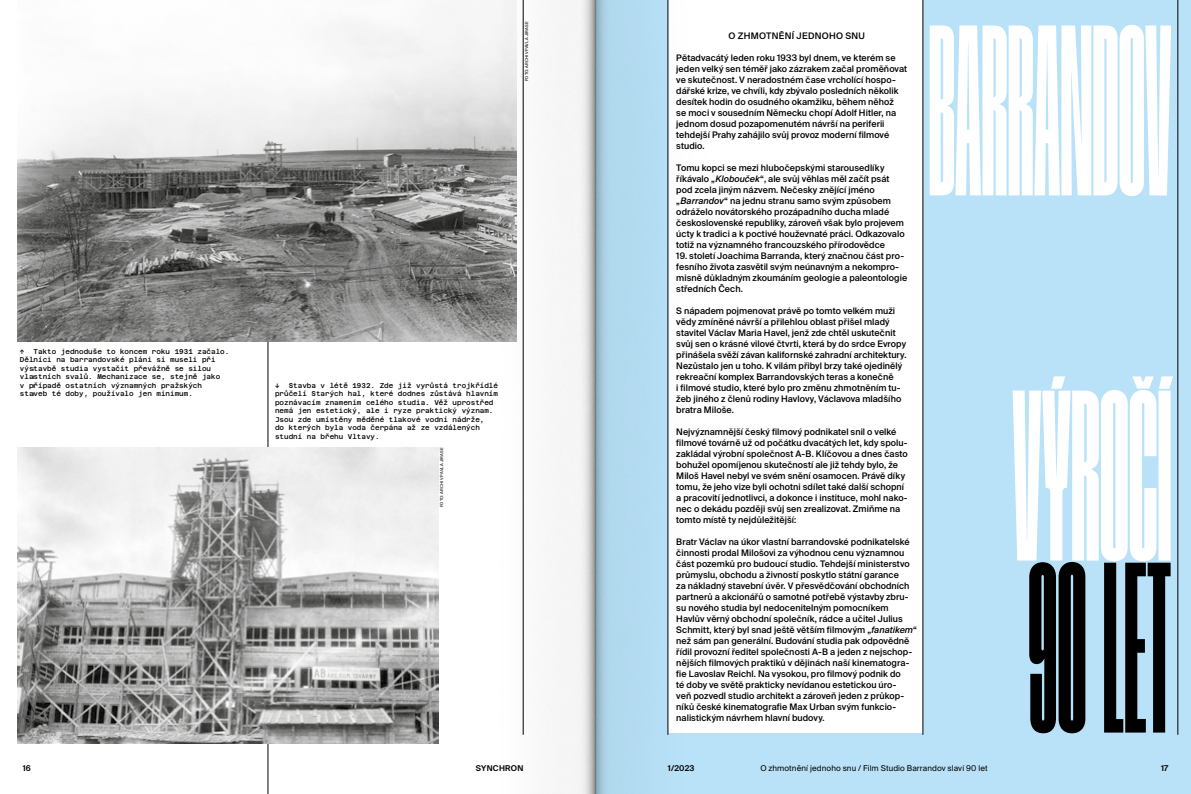
<style>
.page{position:relative;width:1191px;height:794px;background:#fff}
.page>*{position:absolute;margin:0;border:0;box-sizing:border-box;transform-origin:0 0}
.t1{font:242.6px "ABC Gravity XXXX Compressed Trial";color:#fff}
.t2{font:242.6px "ABC Gravity XXXX Compressed Trial";color:#000}
.t3{font:500 9px/11px "Suisse Intl";letter-spacing:.01em;color:#000}
.t4{font:500 9px "Suisse Intl";letter-spacing:.03em;color:#000}
.t5{font:8px "Suisse Intl";letter-spacing:.015em;color:#000}
.t6{font:600 8px "Suisse Intl";letter-spacing:.03em;color:#000}
.t7{font:500 7px/8.5px "Azeret Mono";color:#000}
.t8{font:4px "Suisse Intl";letter-spacing:.04em;color:#000}
.s1{font-style:italic}
</style>
<div class="page">
<img style="left:17px;top:447px;width:18px;height:296px">
<img style="left:17px;top:155px;width:18px;height:187px">
<div style="left:595px;top:0;width:596px;height:794px;background:#b9e2f8"></div>
<hr style="left:1177px;top:0;width:1px;height:735px;background:#000">
<svg style="left:1156px;top:25px;width:15px;height:171px;fill:#fff"></svg>
<img style="left:35px;top:0;width:1121px;height:794px">
<p class="t8" style="left:524px;top:81px;width:61px;rotate:-90deg">FOTO: ARCHIV PAVLA JIRASE</p>
<p class="t7" style="left:20px;top:346px;width:211px;text-indent:14px">Takto jednoduše to koncem roku 1931 začalo.<br>Dělníci na barrandovské pláni si museli při výstavbě studia vystačit převážně se silou vlastních svalů. Mechanizace se, stejně jako<br>v případě ostatních významných pražských staveb té doby, používalo jen minimum.</p>
<p class="t7" style="left:20px;top:346px;width:6px">↑</p>
<p class="t7" style="left:275px;top:380px;width:224px;text-indent:14px">Stavba v létě 1932. Zde již vyrůstá trojkřídlé průčelí Starých hal, které dodnes zůstává hlavním poznávacím znamením celého studia. Věž uprostřed nemá jen estetický, ale i ryze praktický význam.<br>Jsou zde umístěny měděné tlakové vodní nádrže,<br>do kterých byla voda čerpána až ze vzdálených studní na břehu Vltavy.</p>
<p class="t8" style="left:439px;top:507px;width:61px;rotate:-90deg">FOTO: ARCHIV PAVLA JIRASE</p>
<p class="t7" style="left:275px;top:380px;width:6px">↓</p>
<p class="t6" style="left:23px;top:764px;width:10px">16</p>
<p class="t6" style="left:476px;top:764px;width:49px">SYNCHRON</p>
<p class="t4" style="left:728px;top:31px;width:138px">O ZHMOTNĚNÍ JEDNOHO SNU</p>
<p class="t3" style="left:676px;top:52px;width:232px">Pětadvacátý leden roku 1933 byl dnem, ve kterém se jeden velký sen téměř jako zázrakem začal proměňovat ve skutečnost. V neradostném čase vrcholící hospo&shy;dářské krize, ve chvíli, kdy zbývalo posledních několik desítek hodin do osudného okamžiku, během něhož<br>se moci v sousedním Německu chopí Adolf Hitler, na jednom dosud pozapomenutém návrší na periferii tehdejší Prahy zahájilo svůj provoz moderní filmové studio.</p>
<p class="t3" style="left:676px;top:162px;width:230px">Tomu kopci se mezi hlubočepskými starousedlíky říkávalo „<span class="s1">Klobouček</span>“, ale svůj věhlas měl začít psát pod zcela jiným názvem. Nečesky znějící jméno „<span class="s1">Barrandov</span>“ na jednu stranu samo svým způsobem odráželo novátorského prozápadního ducha mladé československé republiky, zároveň však bylo projevem úcty k tradici a k poctivé houževnaté práci. Odkazovalo totiž na významného francouzského přírodovědce</p>
<p class="t3" style="left:676px;top:250px;width:232px">19. století Joachima Barranda, který značnou část pro&shy;fesního života zasvětil svým neúnavným a nekompro&shy;misně důkladným zkoumáním geologie a paleontologie středních Čech.</p>
<p class="t3" style="left:676px;top:305px;width:232px">S nápadem pojmenovat právě po tomto velkém muži vědy zmíněné návrší a přilehlou oblast přišel mladý stavitel Václav Maria Havel, jenž zde chtěl uskutečnit svůj sen o krásné vilové čtvrti, která by do srdce Evropy přinášela svěží závan kalifornské zahradní architektury.<br>Nezůstalo jen u toho. K vilám přibyl brzy také ojedinělý rekreační komplex Barrandovských teras a konečně<br>i filmové studio, které bylo pro změnu zhmotněním tu&shy;žeb jiného z členů rodiny Havlovy, Václavova mladšího bratra Miloše.</p>
<p class="t3" style="left:676px;top:426px;width:233px">Nejvýznamnější český filmový podnikatel snil o velké filmové továrně už od počátku dvacátých let, kdy spolu&shy;zakládal výrobní společnost A-B. Klíčovou a dnes často bohužel opomíjenou skutečností ale již tehdy bylo, že Miloš Havel nebyl ve svém snění osamocen. Právě díky tomu, že jeho vize byli ochotni sdílet také další schopní a pracovití jednotlivci, a dokonce i instituce, mohl nako&shy;nec o dekádu později svůj sen zrealizovat. Zmiňme na tomto místě ty nejdůležitější:</p>
<p class="t3" style="left:676px;top:536px;width:242px">Bratr Václav na úkor vlastní barrandovské podnikatelské činnosti prodal Milošovi za výhodnou cenu významnou část pozemků pro budoucí studio. Tehdejší ministerstvo průmyslu, obchodu a živností poskytlo státní garance<br>za nákladný stavební úvěr. V přesvědčování obchodních partnerů a akcionářů o samotné potřebě výstavby zbru&shy;su nového studia byl nedocenitelným pomocníkem Havlův věrný obchodní společník, rádce a učitel Julius Schmitt, který byl snad ještě větším filmovým „<span class="s1">fanatikem</span>“ než sám pan generální. Budování studia pak odpovědně řídil provozní ředitel společnosti A-B a jeden z nejschop&shy;nějších filmových praktiků v dějinách naší kinematogra&shy;fie Lavoslav Reichl. Na vysokou, pro filmový podnik do<br>té doby ve světě prakticky nevídanou estetickou úro-<br>veň pozvedl studio architekt a zároveň jeden z průkop&shy;níků české kinematografie Max Urban svým funkcio&shy;nalistickým návrhem hlavní budovy.</p>
<h1 class="t1" style="left:1012px;top:374px;width:161px">VÝROČÍ</h1>
<h1 class="t2" style="left:1028px;top:546px;width:145px">90 LET</h1>
<p class="t5" style="left:760px;top:763px;width:211px">Práva filmařů podle autorského zákona / stručný přehled</p>
<p class="t6" style="left:668px;top:764px;width:28px">1/2023</p>
<p class="t5" style="left:760px;top:763px;width:229px">O zhmotnění jednoho snu / Film Studio Barrandov slaví 90 let</p>
<p class="t6" style="left:1161px;top:764px;width:9px">17</p>
</div>
